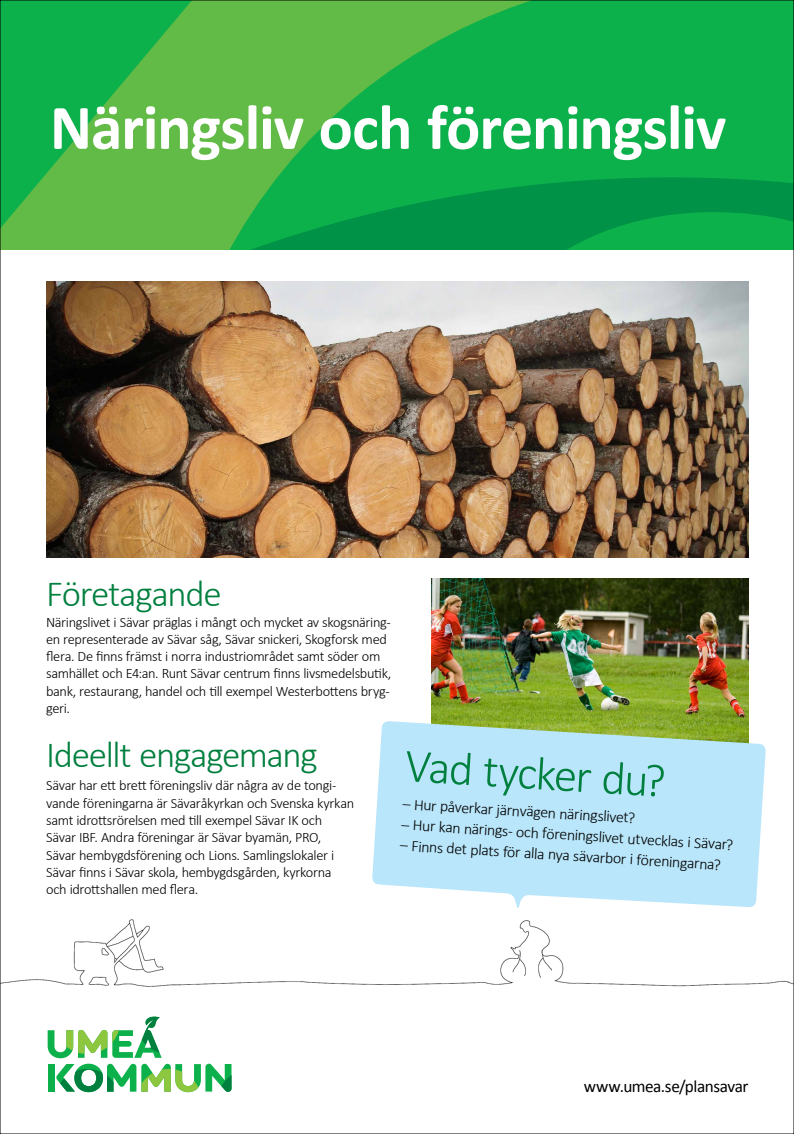
<style>
.page{position:relative;width:794px;height:1134px;background:#fff}
.page>*{position:absolute;margin:0;border:0;box-sizing:border-box;transform-origin:0 0}
.t1{font:700 64px "Calibri";letter-spacing:-.015em;color:#fff}
.t2{font:300 47.2px "Calibri";color:#007f3e}
.t3{font:300 36.96px "Calibri";letter-spacing:-.035em;color:#007f3e}
.t4{font:17.2px "Calibri";letter-spacing:-.025em;color:#000}
.t5{font:300 16px "Calibri";color:#000}
.t6{font:300 14.4px/17.3px "Calibri";letter-spacing:-.025em;color:#000}
</style>
<div class="page">
<img style="left:0;top:0;width:794px;height:1134px">
<h1 class="t1" style="left:50px;top:87px;width:678px">Näringsliv och föreningsliv</h1>
<h3 class="t3" style="left:46px;top:571px;width:177px">Företagande</h3>
<p class="t6" style="left:46px;top:613px;width:346px">Näringslivet i Sävar präglas i mångt och mycket av skogsnäring&shy;en representerade av Sävar såg, Sävar snickeri, Skogforsk med flera. De finns främst i norra industriområdet samt söder om samhället och E4:an. Runt Sävar centrum finns livsmedelsbutik, bank, restaurang, handel och till exempel Westerbottens bryg&shy;geri.</p>
<h3 class="t3" style="left:46px;top:732px;width:273px">Ideellt engagemang</h3>
<p class="t6" style="left:46px;top:777px;width:309px">Sävar har ett brett föreningsliv där några av de tongi&shy;vande föreningarna är Sävaråkyrkan och Svenska kyrkan samt idrottsrörelsen med till exempel Sävar IK och Sävar IBF. Andra föreningar är Sävar byamän, PRO, Sävar hembygdsförening och Lions. Samlingslokaler i Sävar finns i Sävar skola, hembygdsgården, kyrkorna och idrottshallen med flera.</p>
<h2 class="t2" style="left:406px;top:737px;width:262px;rotate:3deg">Vad tycker du?</h2>
<p class="t5" style="left:403px;top:795px;width:234px;rotate:3deg">– Hur påverkar järnvägen näringslivet?</p>
<p class="t5" style="left:402px;top:816px;width:334px;rotate:3deg">– Hur kan närings- och föreningslivet utvecklas i Sävar?</p>
<p class="t5" style="left:401px;top:837px;width:322px;rotate:3deg">– Finns det plats för alla nya sävarbor i föreningarna?</p>
<p class="t4" style="left:584px;top:1075px;width:166px">www.umea.se/plansavar</p>
</div>
